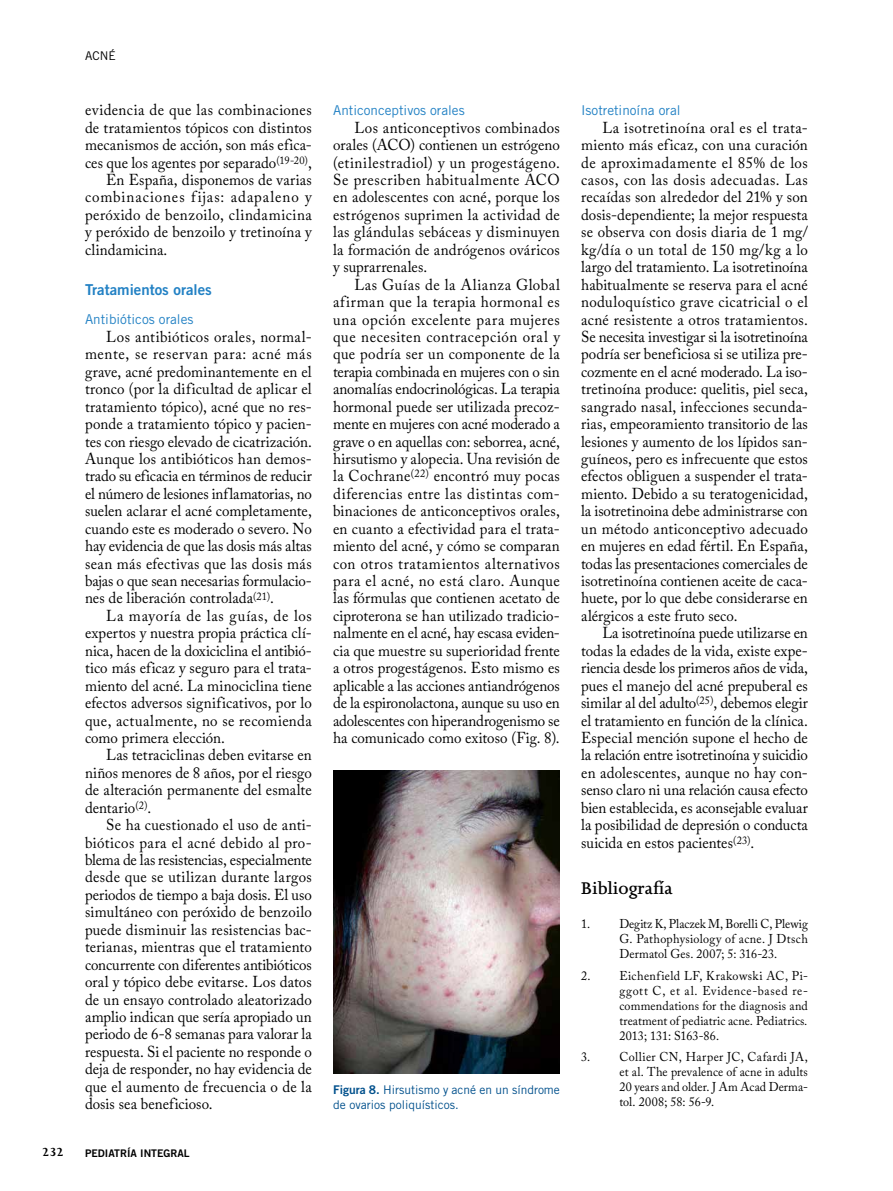
<style>
.page{position:relative;width:893px;height:1191px;background:#fff}
.page>*{position:absolute;margin:0;border:0;box-sizing:border-box;transform-origin:0 0}
.t1{font:600 19.5px "Joanna MT Std";color:#000}
.t2{font:15.75px/17.4px "Adobe Caslon Pro";letter-spacing:.01em;color:#000;text-align:justify;scale:.95 1}
.t3{font:15.75px "Adobe Caslon Pro";letter-spacing:.035em;color:#000;scale:.95 1}
.t4{font:15.75px "Adobe Caslon Pro";letter-spacing:.03em;color:#000;scale:.95 1}
.t5{font:15.75px "Adobe Caslon Pro";letter-spacing:.06em;color:#000;scale:.95 1}
.t6{font:15px "Trade Gothic Bold Two";color:#2281c4}
.t7{font:13.5px "Trade Gothic";color:#2281c4}
.t8{font:700 13.5px "Joanna MT Std";color:#000}
.t9{font:12.75px/15px "Adobe Caslon Pro";letter-spacing:.01em;color:#000;text-align:justify;scale:.95 1}
.t10{font:12px/15px "Trade Gothic";color:#00508c}
.t11{font:12px "Trade Gothic";color:#000}
.t12{font:10.5px "Trade Gothic Bold Two";color:#000}
.s1{font-family:"Trade Gothic Bold Two"}
.s2{font-style:italic}
</style>
<div class="page">
<img style="left:333px;top:771px;width:227px;height:302px">
<p class="t11" style="left:85px;top:49px;width:32px">Acné</p>
<p class="t4" style="left:85px;top:101px;width:240px">evidencia de que las combinaciones</p>
<p class="t2" style="left:85px;top:119px;width:240px">de tratamientos tópicos con distintos</p>
<p class="t2" style="left:85px;top:136px;width:240px">mecanismos de acción, son más efica-</p>
<p class="t2" style="left:85px;top:153px;width:240px">ces que los agentes por separado<sup>(19-20)</sup>,</p>
<p class="t2" style="left:106px;top:171px;width:218px">En España, disponemos de varias</p>
<p class="t5" style="left:85px;top:188px;width:240px">combinaciones fijas: adapaleno y</p>
<p class="t3" style="left:85px;top:205px;width:240px">peróxido de benzoilo, clindamicina</p>
<p class="t2" style="left:85px;top:223px;width:240px">y peróxido de benzoilo y tretinoína y</p>
<p class="t2" style="left:85px;top:241px;width:88px">clindamicina.</p>
<p class="t6" style="left:85px;top:280px;width:128px">Tratamientos orales</p>
<p class="t7" style="left:85px;top:311px;width:110px">Antibióticos orales</p>
<p class="t2" style="left:85px;top:328px;width:240px;text-indent:21px">Los antibióticos orales, normal&shy;mente, se reservan para: acné más grave, acné predominantemente en el tronco (por la dificultad de aplicar el tratamiento tópico), acné que no res&shy;ponde a tratamiento tópico y pacien&shy;tes con riesgo elevado de cicatrización.<br>Aunque los antibióticos han demos&shy;trado su eficacia en términos de reducir el número de lesiones inflamatorias, no suelen aclarar el acné completamente, cuando este es moderado o severo. No hay evidencia de que las dosis más altas sean más efectivas que las dosis más bajas o que sean necesarias formulacio&shy;nes de liberación controlada<sup>(21)</sup>.</p>
<p class="t2" style="left:85px;top:607px;width:240px;text-indent:21px">La mayoría de las guías, de los expertos y nuestra propia práctica clí&shy;nica, hacen de la doxiciclina el antibió&shy;tico más eficaz y seguro para el trata&shy;miento del acné. La minociclina tiene efectos adversos significativos, por lo que, actualmente, no se recomienda como primera elección.</p>
<p class="t2" style="left:85px;top:746px;width:240px;text-indent:21px">Las tetraciclinas deben evitarse en niños menores de 8 años, por el riesgo de alteración permanente del esmalte dentario<sup>(2)</sup>.</p>
<p class="t2" style="left:85px;top:816px;width:240px;text-indent:21px">Se ha cuestionado el uso de anti&shy;bióticos para el acné debido al pro&shy;blema de las resistencias, especialmente desde que se utilizan durante largos periodos de tiempo a baja dosis. El uso simultáneo con peróxido de benzoilo puede disminuir las resistencias bac&shy;terianas, mientras que el tratamiento concurrente con diferentes antibióticos oral y tópico debe evitarse. Los datos de un ensayo controlado aleatorizado amplio indican que sería apropiado un periodo de 6-8 semanas para valorar la respuesta. Si el paciente no responde o deja de responder, no hay evidencia de que el aumento de frecuencia o de la dosis sea beneficioso.</p>
<p class="t8" style="left:42px;top:1144px;width:23px">232</p>
<p class="t12" style="left:85px;top:1146px;width:106px">PEDIATRÍA INTEGRAL</p>
<p class="t7" style="left:333px;top:102px;width:133px">Anticonceptivos orales</p>
<p class="t2" style="left:333px;top:119px;width:240px;text-indent:21px">Los anticonceptivos combinados orales (ACO) contienen un estrógeno (etinilestradiol) y un progestágeno.<br>Se prescriben habitualmente ACO en adolescentes con acné, porque los estrógenos suprimen la actividad de las glándulas sebáceas y disminuyen la formación de andrógenos ováricos y suprarrenales.</p>
<p class="t2" style="left:333px;top:275px;width:240px;text-indent:21px">Las Guías de la Alianza Global afirman que la terapia hormonal es una opción excelente para mujeres que necesiten contracepción oral y que podría ser un componente de la terapia combinada en mujeres con o sin anomalías endocrinológicas. La terapia hormonal puede ser utilizada precoz&shy;mente en mujeres con acné moderado a grave o en aquellas con: seborrea, acné, hirsutismo y alopecia. Una revisión de la Cochrane<sup>(22)</sup> encontró muy pocas diferencias entre las distintas com&shy;binaciones de anticonceptivos orales, en cuanto a efectividad para el trata&shy;miento del acné, y cómo se comparan con otros tratamientos alternativos para el acné, no está claro. Aunque las fórmulas que contienen acetato de ciproterona se han utilizado tradicio&shy;nalmente en el acné, hay escasa eviden&shy;cia que muestre su superioridad frente a otros progestágenos. Esto mismo es aplicable a las acciones antiandrógenos de la espironolactona, aunque su uso en adolescentes con hiperandrogenismo se ha comunicado como exitoso (Fig. 8).</p>
<p class="t10" style="left:333px;top:1081px;width:228px"><span class="s1">Figura 8.</span> Hirsutismo y acné en un síndrome de ovarios poliquísticos.</p>
<p class="t7" style="left:581px;top:102px;width:101px">Isotretinoína oral</p>
<p class="t2" style="left:581px;top:119px;width:240px;text-indent:21px">La isotretinoína oral es el trata&shy;miento más eficaz, con una curación de aproximadamente el 85% de los casos, con las dosis adecuadas. Las recaídas son alrededor del 21% y son dosis-dependiente; la mejor respuesta se observa con dosis diaria de 1 mg/ kg/día o un total de 150 mg/kg a lo largo del tratamiento. La isotretinoína habitualmente se reserva para el acné noduloquístico grave cicatricial o el acné resistente a otros tratamientos.<br>Se necesita investigar si la isotretinoína podría ser beneficiosa si se utiliza pre&shy;cozmente en el acné moderado. La iso&shy;tretinoína produce: quelitis, piel seca, sangrado nasal, infecciones secunda&shy;rias, empeoramiento transitorio de las lesiones y aumento de los lípidos san&shy;guíneos, pero es infrecuente que estos efectos obliguen a suspender el trata&shy;miento. Debido a su teratogenicidad, la isotretinoina debe administrarse con un método anticonceptivo adecuado en mujeres en edad fértil. En España, todas las presentaciones comerciales de isotretinoína contienen aceite de caca&shy;huete, por lo que debe considerarse en alérgicos a este fruto seco.</p>
<p class="t2" style="left:581px;top:624px;width:240px;text-indent:21px">La isotretinoína puede utilizarse en todas la edades de la vida, existe expe&shy;riencia desde los primeros años de vida, pues el manejo del acné prepuberal es similar al del adulto<sup>(25)</sup>, debemos elegir el tratamiento en función de la clínica.<br>Especial mención supone el hecho de la relación entre isotretinoína y suicidio en adolescentes, aunque no hay con&shy;senso claro ni una relación causa efecto bien establecida, es aconsejable evaluar la posibilidad de depresión o conducta suicida en estos pacientes<sup>(23)</sup>.</p>
<p class="t1" style="left:581px;top:877px;width:93px">Bibliografía</p>
<p class="t9" style="left:619px;top:916px;width:200px;text-indent:-38px">1. Degitz K, Placzek M, Borelli C, Plewig G. Pathophysiology of acne. J Dtsch Dermatol Ges. 2007; 5: 316-23.</p>
<p class="t9" style="left:619px;top:967px;width:200px;text-indent:-38px">2. Eichenfield LF, Krakowski AC, Pi&shy;ggott C, et al. Evidence-based re&shy;commendations for the diagnosis and treatment of pediatric acne<span class="s2">.</span> Pediatrics<span class="s2">.<br></span>2013; 131: S163-86.</p>
<p class="t9" style="left:619px;top:1049px;width:200px;text-indent:-38px">3. Collier CN, Harper JC, Cafardi JA, et al. The prevalence of acne in adults 20 years and older. J Am Acad Derma&shy;tol. 2008; 58: 56-9.</p>
</div>
